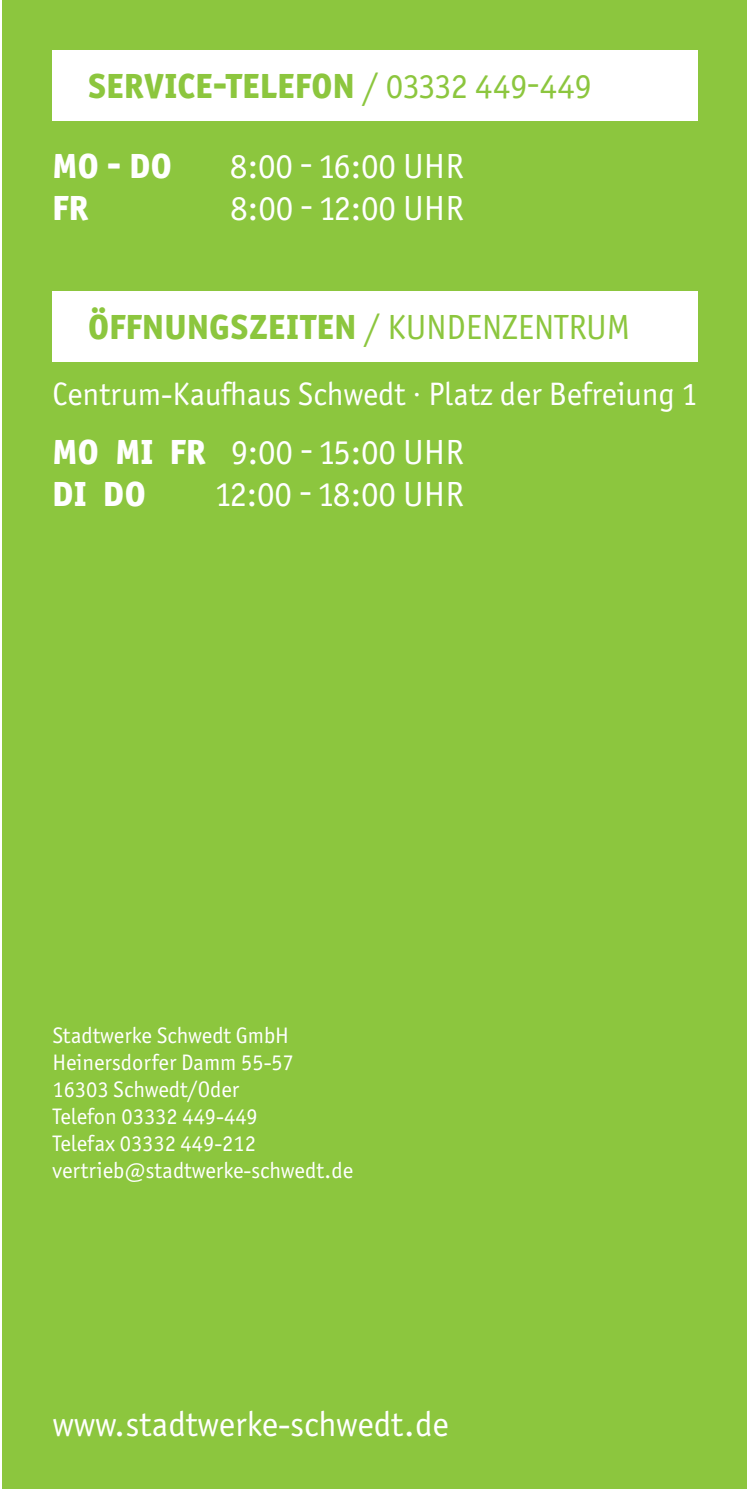
<style>
.page{position:relative;width:747px;height:1489px;background:#fff}
.page>*{position:absolute;margin:0;border:0;box-sizing:border-box;transform-origin:0 0}
.t1{font:35px "Officina Sans ITC Pro";color:#fff}
.t2{font:35px "Officina Sans Extra Bold ITC";letter-spacing:.01em;color:#8cc63e}
.t3{font:35px "Officina Sans Extra Bold ITC";letter-spacing:.01em;color:#fff}
.t4{font:32.5px "Officina Sans ITC Pro";color:#fff}
.t5{font:22.5px/27px "Officina Sans ITC Pro";color:#fff}
.s1{font-family:"Officina Sans ITC Pro"}
.s2{font-family:"Officina Sans Extra Bold ITC"}
</style>
<div class="page">
<div style="left:3px;top:0;width:744px;height:1488px;background:#8cc63e"></div>
<div style="left:52px;top:291px;width:646px;height:70px;background:#fff"></div>
<div style="left:52px;top:50px;width:646px;height:70px;background:#fff"></div>
<h1 class="t2" style="left:88px;top:60px;width:505px">SERVICE-TELEFON <span class="s1">/ 03332 449-449</span></h1>
<h1 class="t3" style="left:53px;top:140px;width:121px">MO - DO</h1>
<h1 class="t1" style="left:230px;top:146px;width:235px">8:00 - 16:00 UHR</h1>
<h1 class="t3" style="left:53px;top:182px;width:38px">FR</h1>
<h1 class="t1" style="left:230px;top:188px;width:235px">8:00 - 12:00 UHR</h1>
<h1 class="t2" style="left:88px;top:301px;width:544px">ÖFFNUNGSZEITEN <span class="s1">/ KUNDENZENTRUM</span></h1>
<h2 class="t4" style="left:52px;top:374px;width:647px">Centrum-Kaufhaus Schwedt · Platz der Befreiung 1</h2>
<h1 class="t1" style="left:53px;top:431px;width:412px"><span class="s2">MO MI FR</span> 9:00 - 15:00 UHR</h1>
<h1 class="t3" style="left:53px;top:468px;width:95px">DI DO</h1>
<h1 class="t1" style="left:216px;top:473px;width:249px">12:00 - 18:00 UHR</h1>
<p class="t5" style="left:52px;top:1021px;width:302px">Stadtwerke Schwedt GmbH<br>Heinersdorfer Damm 55-57<br>16303 Schwedt/Oder<br>Telefon 03332 449-449<br>Telefax 03332 449-212 vertrieb@stadtwerke-schwedt.de</p>
<h1 class="t1" style="left:52px;top:1403px;width:398px">www.stadtwerke-schwedt.de</h1>
</div>
